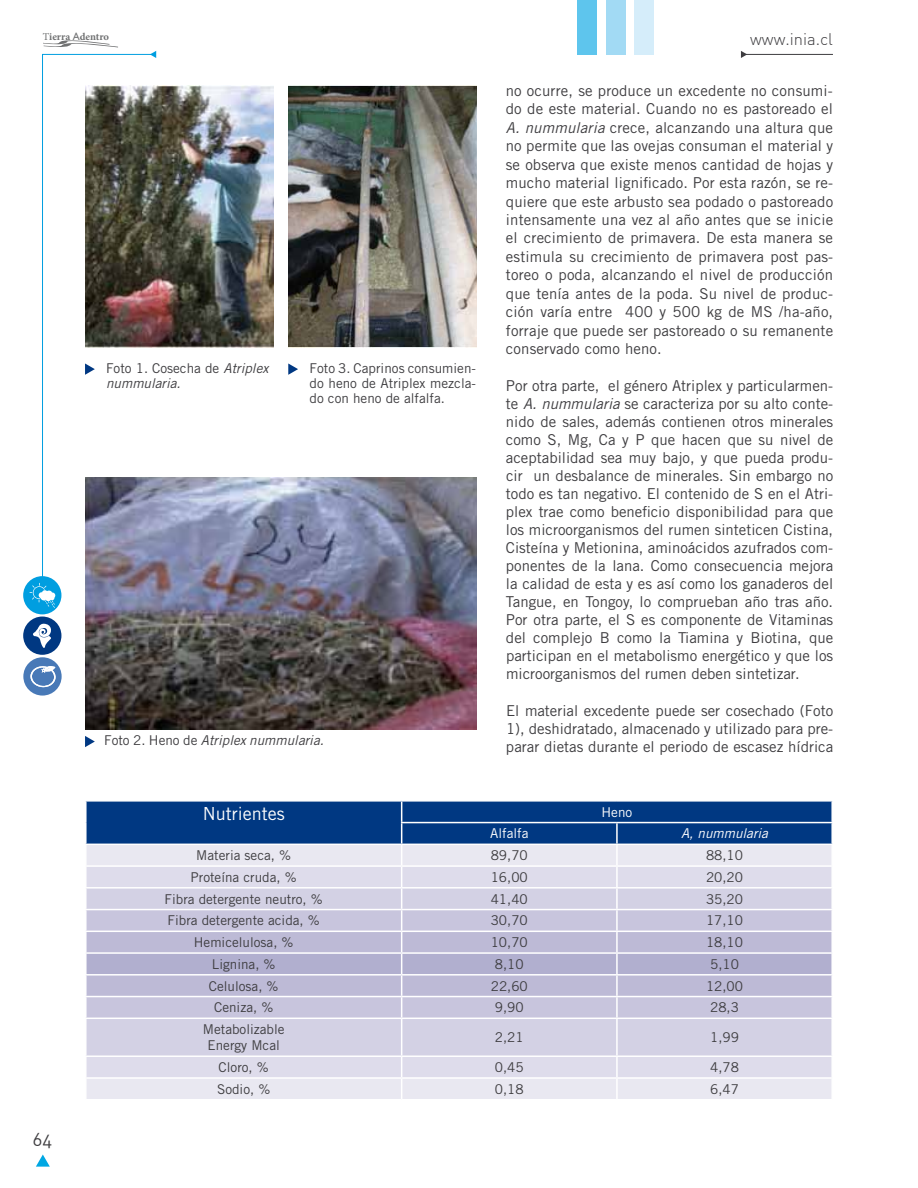
<style>
.page{position:relative;width:918px;height:1188px;background:#fff}
.page>*{position:absolute;margin:0;border:0;box-sizing:border-box;transform-origin:0 0}
.t1{font:18px "Trade Gothic LT Std";color:#fff}
.t2{font:18px "DIN Alternate";color:#3e3d40}
.t3{font:300 16.5px "DIN Alternate";color:#3e3d40}
.t4{font:15px/18px "Trade Gothic LT Std";color:#3e3d40;text-align:justify}
.t5{font:13.5px/15px "Trade Gothic LT Std";color:#3e3d40;text-align:center}
.t6{font:italic 13.5px/15px "Trade Gothic LT Std";color:#3e3d40}
.t7{font:italic 13.5px "Trade Gothic LT Std";color:#fff}
.t8{font:13.5px "Trade Gothic LT Std";color:#fff}
.t9{font:700 10.5px "Minion Pro";letter-spacing:-.005em;color:#707172}
.s1{font-weight:400}
.s2{font-family:"Gill Sans";font-weight:400}
.s3{font-style:normal}
.s4{font-style:italic}
</style>
<div class="page">
<svg style="left:741px;top:51px;width:6px;height:7px"></svg>
<hr style="left:741px;top:54px;width:92px;height:1px;background:#3e3d40">
<svg style="left:42px;top:54px;width:112px;height:524px"></svg>
<svg style="left:150px;top:51px;width:6px;height:7px"></svg>
<svg style="left:36px;top:1155px;width:14px;height:12px"></svg>
<div style="left:23px;top:576px;width:38px;height:38px;background:#009ee0;border-radius:50%"></div>
<svg style="left:30px;top:583px;width:25px;height:25px"></svg>
<div style="left:23px;top:617px;width:38px;height:38px;background:#003882;border-radius:50%"></div>
<svg style="left:33px;top:623px;width:18px;height:25px"></svg>
<div style="left:23px;top:657px;width:39px;height:39px;background:#4879b7;border-radius:50%"></div>
<svg style="left:30px;top:666px;width:26px;height:22px"></svg>
<svg style="left:43px;top:40px;width:75px;height:8px"></svg>
<div style="left:635px;top:0;width:19px;height:55px;background:#d5edfa"></div>
<div style="left:606px;top:0;width:20px;height:55px;background:#a2daf4"></div>
<div style="left:577px;top:0;width:19px;height:55px;background:#5ec5ed"></div>
<hr style="left:917px;top:0;width:1px;height:503px;background:#f4f3f8">
<div style="left:87px;top:1079px;width:744px;height:20px;background:#e9e8f1"></div>
<div style="left:87px;top:1057px;width:744px;height:20px;background:#dedceb"></div>
<div style="left:87px;top:1019px;width:744px;height:36px;background:#d3d1e4"></div>
<svg style="left:86px;top:801px;width:746px;height:217px;background:#a7b0cf"></svg>
<hr style="left:617px;top:996px;width:216px;height:1px;background:#fff">
<hr style="left:616px;top:997px;width:2px;height:21px;background:#fff">
<hr style="left:831px;top:997px;width:2px;height:21px;background:#fff">
<hr style="left:401px;top:1019px;width:1px;height:36px;background:#fff">
<hr style="left:616px;top:1019px;width:2px;height:36px;background:#fff">
<hr style="left:616px;top:1057px;width:2px;height:20px;background:#fff">
<svg style="left:401px;top:1057px;width:1px;height:42px"></svg>
<hr style="left:616px;top:1079px;width:2px;height:20px;background:#fff">
<img style="left:85px;top:478px;width:391px;height:251px">
<img style="left:85px;top:85px;width:188px;height:262px">
<img style="left:288px;top:85px;width:188px;height:263px">
<svg style="left:85px;top:363px;width:10px;height:12px"></svg>
<svg style="left:288px;top:363px;width:10px;height:12px"></svg>
<svg style="left:85px;top:736px;width:10px;height:11px"></svg>
<p class="t9" style="left:43px;top:30px;width:68px"><span class="s1">T</span>ierra <span class="s2">A</span>dentro</p>
<p class="t6" style="left:106px;top:361px;width:164px"><span class="s3">Foto 1. Cosecha de</span> Atriplex nummularia.</p>
<p class="t5" style="left:310px;top:361px;width:168px;text-align:justify">Foto 3. Caprinos consumien&shy;do heno de Atriplex mezcla&shy;do con heno de alfalfa.</p>
<p class="t6" style="left:104px;top:733px;width:221px"><span class="s3">Foto 2. Heno de</span> Atriplex nummularia.</p>
<p class="t3" style="left:750px;top:29px;width:84px">www.inia.cl</p>
<p class="t4" style="left:506px;top:81px;width:329px;line-height:18.5px">no ocurre, se produce un excedente no consumi&shy;do de este material. Cuando no es pastoreado el <span class="s4">A. nummularia</span> crece, alcanzando una altura que no permite que las ovejas consuman el material y se observa que existe menos cantidad de hojas y mucho material lignificado. Por esta razón, se re&shy;quiere que este arbusto sea podado o pastoreado intensamente una vez al año antes que se inicie el crecimiento de primavera. De esta manera se estimula su crecimiento de primavera post pas&shy;toreo o poda, alcanzando el nivel de producción que tenía antes de la poda. Su nivel de produc&shy;ción varía entre 400 y 500 kg de MS /ha-año, forraje que puede ser pastoreado o su remanente conservado como heno.</p>
<p class="t4" style="left:506px;top:376px;width:329px">Por otra parte, el género Atriplex y particularmen&shy;te <span class="s4">A. nummularia</span> se caracteriza por su alto conte&shy;nido de sales, además contienen otros minerales como S, Mg, Ca y P que hacen que su nivel de aceptabilidad sea muy bajo, y que pueda produ&shy;cir un desbalance de minerales. Sin embargo no todo es tan negativo. El contenido de S en el Atri&shy;plex trae como beneficio disponibilidad para que los microorganismos del rumen sinteticen Cistina, Cisteína y Metionina, aminoácidos azufrados com&shy;ponentes de la lana. Como consecuencia mejora la calidad de esta y es así como los ganaderos del Tangue, en Tongoy, lo comprueban año tras año.<br>Por otra parte, el S es componente de Vitaminas del complejo B como la Tiamina y Biotina, que participan en el metabolismo energético y que los microorganismos del rumen deben sintetizar.</p>
<p class="t4" style="left:506px;top:701px;width:329px">El material excedente puede ser cosechado (Foto 1), deshidratado, almacenado y utilizado para pre&shy;parar dietas durante el periodo de escasez hídrica</p>
<p class="t2" style="left:33px;top:1128px;width:21px">64</p>
<p class="t1" style="left:203px;top:803px;width:83px">Nutrientes</p>
<p class="t8" style="left:602px;top:804px;width:32px">Heno</p>
<p class="t8" style="left:490px;top:825px;width:40px">Alfalfa</p>
<p class="t7" style="left:681px;top:825px;width:88px">A, nummularia</p>
<p class="t5" style="left:196px;top:848px;width:96px">Materia seca, %</p>
<p class="t5" style="left:491px;top:848px;width:39px">89,70</p>
<p class="t5" style="left:706px;top:848px;width:39px">88,10</p>
<p class="t5" style="left:191px;top:869px;width:108px">Proteína cruda, %</p>
<p class="t5" style="left:491px;top:869px;width:39px">16,00</p>
<p class="t5" style="left:706px;top:869px;width:39px">20,20</p>
<p class="t5" style="left:165px;top:891px;width:160px">Fibra detergente neutro, %</p>
<p class="t5" style="left:491px;top:891px;width:39px">41,40</p>
<p class="t5" style="left:706px;top:891px;width:39px">35,20</p>
<p class="t5" style="left:168px;top:913px;width:154px">Fibra detergente acida, %</p>
<p class="t5" style="left:491px;top:913px;width:39px">30,70</p>
<p class="t5" style="left:706px;top:913px;width:39px">17,10</p>
<p class="t5" style="left:194px;top:935px;width:101px">Hemicelulosa, %</p>
<p class="t5" style="left:491px;top:935px;width:39px">10,70</p>
<p class="t5" style="left:706px;top:935px;width:39px">18,10</p>
<p class="t5" style="left:212px;top:956px;width:65px">Lignina, %</p>
<p class="t5" style="left:495px;top:956px;width:30px">8,10</p>
<p class="t5" style="left:710px;top:956px;width:30px">5,10</p>
<p class="t5" style="left:209px;top:978px;width:71px">Celulosa, %</p>
<p class="t5" style="left:491px;top:978px;width:39px">22,60</p>
<p class="t5" style="left:706px;top:978px;width:39px">12,00</p>
<p class="t5" style="left:214px;top:1000px;width:61px">Ceniza, %</p>
<p class="t5" style="left:495px;top:1000px;width:30px">9,90</p>
<p class="t5" style="left:710px;top:1000px;width:30px">28,3</p>
<p class="t5" style="left:203px;top:1021px;width:83px;line-height:16.2px">Metabolizable<br>Energy Mcal</p>
<p class="t5" style="left:495px;top:1030px;width:30px">2,21</p>
<p class="t5" style="left:710px;top:1030px;width:30px">1,99</p>
<p class="t5" style="left:219px;top:1060px;width:52px">Cloro, %</p>
<p class="t5" style="left:495px;top:1060px;width:30px">0,45</p>
<p class="t5" style="left:710px;top:1060px;width:30px">4,78</p>
<p class="t5" style="left:217px;top:1081px;width:55px">Sodio, %</p>
<p class="t5" style="left:495px;top:1081px;width:30px">0,18</p>
<p class="t5" style="left:710px;top:1081px;width:30px">6,47</p>
</div>
